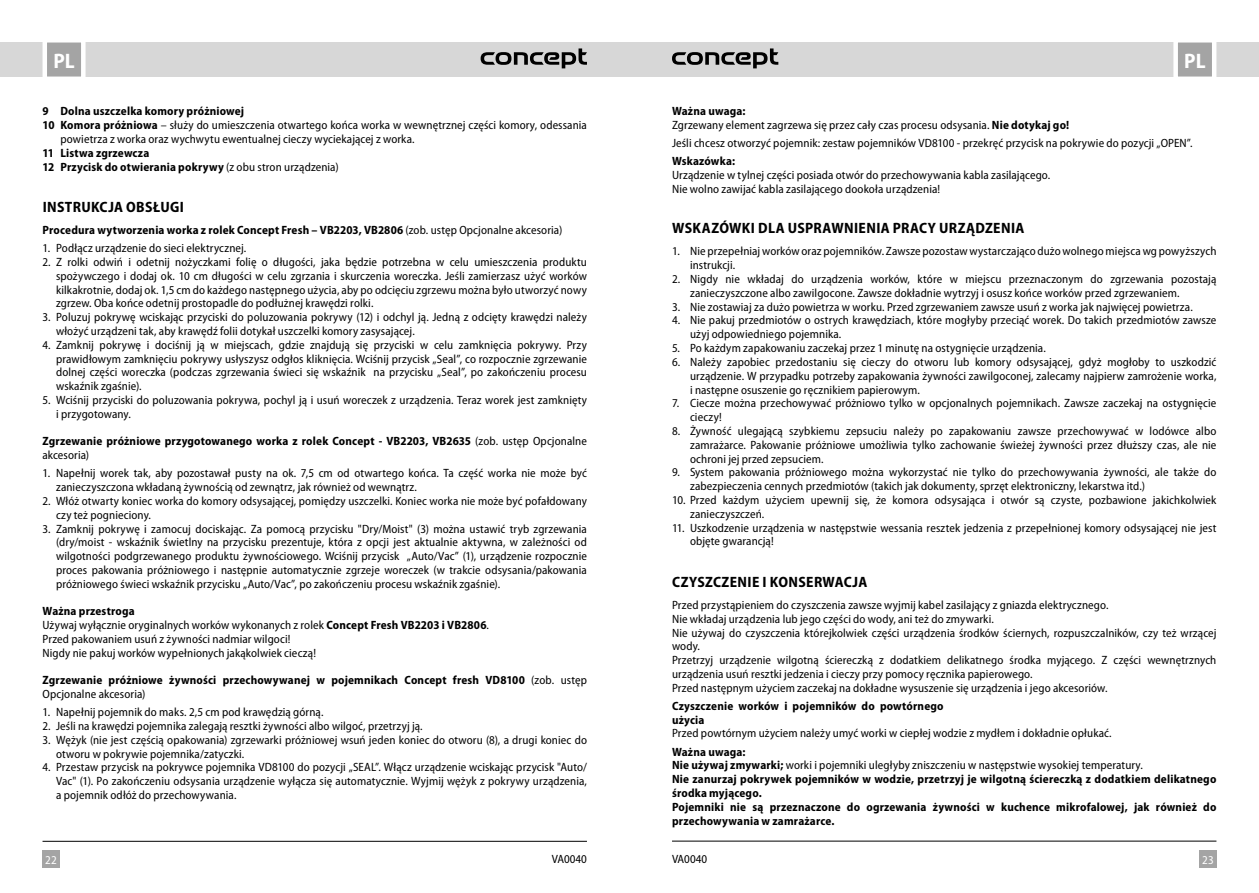
<style>
.page{position:relative;width:1259px;height:893px;background:#fff}
.page>*{position:absolute;margin:0;border:0;box-sizing:border-box;transform-origin:0 0}
.t1{font:700 semi-condensed 21px "Myriad Pro";color:#fff}
.t2{font:700 semi-condensed 15px "Myriad Pro";letter-spacing:.02em;color:#000}
.t3{font:semi-condensed 12px/13.8px "Myriad Pro";letter-spacing:.01em;color:#000}
.t4{font:700 semi-condensed 12px/13.8px "Myriad Pro";letter-spacing:.015em;color:#000}
.t5{font:semi-condensed 12px "Myriad Pro";color:#fff}
.s1{font-weight:700}
.s2{font-weight:400}
</style>
<div class="page">
<div style="left:629px;top:43px;width:630px;height:34px;background:#d7d7d7"></div>
<div style="left:0;top:43px;width:629px;height:34px;background:#d7d7d7"></div>
<div style="left:43px;top:850px;width:17px;height:17px;background:#a4a4a4"></div>
<div style="left:1199px;top:850px;width:17px;height:17px;background:#a4a4a4"></div>
<svg style="left:1171px;top:42px;width:47px;height:35px;background:#bbb"></svg>
<svg style="left:40px;top:42px;width:48px;height:35px;background:#bcbcbc"></svg>
<hr style="left:672px;top:841px;width:544px;height:1px;background:#000">
<hr style="left:43px;top:841px;width:544px;height:1px;background:#000">
<svg style="left:480px;top:48px;width:107px;height:20px"></svg>
<svg style="left:672px;top:48px;width:106px;height:20px"></svg>
<h1 class="t1" style="left:53px;top:50px;width:23px">PL</h1>
<h1 class="t1" style="left:1184px;top:50px;width:23px">PL</h1>
<p class="t4" style="left:43px;top:105px;width:203px">9 Dolna uszczelka komory próżniowej</p>
<p class="t3" style="left:43px;top:118px;width:546px"><span class="s1">10 Komora próżniowa</span> – służy do umieszczenia otwartego końca worka w wewnętrznej części komory, odessania</p>
<p class="t3" style="left:61px;top:132px;width:355px">powietrza z worka oraz wychwytu ewentualnej cieczy wyciekającej z worka.</p>
<p class="t4" style="left:43px;top:146px;width:298px">11 Listwa zgrzewcza<br>12 Przycisk do otwierania pokrywy <span class="s2">(z obu stron urządzenia)</span></p>
<p class="t2" style="left:43px;top:198px;width:143px">INSTRUKCJA OBSŁUGI</p>
<p class="t4" style="left:43px;top:223px;width:521px">Procedura wytworzenia worka z rolek Concept Fresh – VB2203, VB2806 <span class="s2">(zob. ustęp Opcjonalne akcesoria)</span></p>
<p class="t3" style="left:43px;top:242px;width:205px">1. Podłącz urządzenie do sieci elektrycznej.</p>
<p class="t3" style="left:56px;top:255px;width:532px;text-align:justify;text-indent:-14px">2. Z rolki odwiń i odetnij nożyczkami folię o długości, jaka będzie potrzebna w celu umieszczenia produktu spożywczego i dodaj ok. 10 cm długości w celu zgrzania i skurczenia woreczka. Jeśli zamierzasz użyć worków kilkakrotnie, dodaj ok. 1,5 cm do każdego następnego użycia, aby po odcięciu zgrzewu można było utworzyć nowy zgrzew. Oba końce odetnij prostopadle do podłużnej krawędzi rolki.</p>
<p class="t3" style="left:56px;top:311px;width:532px;text-indent:-14px">3. Poluzuj pokrywę wciskając przyciski do poluzowania pokrywy (12) i odchyl ją. Jedną z odcięty krawędzi należy włożyć urządzeni tak, aby krawędź folii dotykał uszczelki komory zasysającej.</p>
<p class="t3" style="left:56px;top:338px;width:532px;text-align:justify;text-indent:-14px">4. Zamknij pokrywę i dociśnij ją w miejscach, gdzie znajdują się przyciski w celu zamknięcia pokrywy. Przy prawidłowym zamknięciu pokrywy usłyszysz odgłos kliknięcia. Wciśnij przycisk „Seal”, co rozpocznie zgrzewanie dolnej części woreczka (podczas zgrzewania świeci się wskaźnik na przycisku „Seal”, po zakończeniu procesu wskaźnik zgaśnie).</p>
<p class="t3" style="left:56px;top:393px;width:532px;text-indent:-14px">5. Wciśnij przyciski do poluzowania pokrywa, pochyl ją i usuń woreczek z urządzenia. Teraz worek jest zamknięty i przygotowany.</p>
<p class="t4" style="left:43px;top:435px;width:546px">Zgrzewanie próżniowe przygotowanego worka z rolek Concept - VB2203, VB2635 <span class="s2">(zob. ustęp Opcjonalne akcesoria)</span></p>
<p class="t3" style="left:56px;top:467px;width:532px;text-indent:-14px">1. Napełnij worek tak, aby pozostawał pusty na ok. 7,5 cm od otwartego końca. Ta część worka nie może być zanieczyszczona wkładaną żywnością od zewnątrz, jak również od wewnątrz.</p>
<p class="t3" style="left:56px;top:494px;width:532px;text-indent:-14px">2. Włóż otwarty koniec worka do komory odsysającej, pomiędzy uszczelki. Koniec worka nie może być pofałdowany czy też pognieciony.</p>
<p class="t3" style="left:56px;top:522px;width:532px;text-align:justify;text-indent:-14px">3. Zamknij pokrywę i zamocuj dociskając. Za pomocą przycisku "Dry/Moist" (3) można ustawić tryb zgrzewania (dry/moist - wskaźnik świetlny na przycisku prezentuje, która z opcji jest aktualnie aktywna, w zależności od wilgotności podgrzewanego produktu żywnościowego. Wciśnij przycisk „Auto/Vac” (1), urządzenie rozpocznie proces pakowania próżniowego i następnie automatycznie zgrzeje woreczek (w trakcie odsysania/pakowania próżniowego świeci wskaźnik przycisku „Auto/Vac”, po zakończeniu procesu wskaźnik zgaśnie).</p>
<p class="t3" style="left:43px;top:605px;width:448px"><span class="s1">Ważna przestroga<br></span>Używaj wyłącznie oryginalnych worków wykonanych z rolek <span class="s1">Concept Fresh VB2203 i VB2806</span>.<br>Przed pakowaniem usuń z żywności nadmiar wilgoci!<br>Nigdy nie pakuj worków wypełnionych jakąkolwiek cieczą!</p>
<p class="t4" style="left:43px;top:674px;width:546px">Zgrzewanie próżniowe żywności przechowywanej w pojemnikach Concept fresh VD8100 <span class="s2">(zob. ustęp<br>Opcjonalne akcesoria)</span></p>
<p class="t3" style="left:43px;top:705px;width:282px">1. Napełnij pojemnik do maks. 2,5 cm pod krawędzią górną.</p>
<p class="t3" style="left:43px;top:719px;width:382px">2. Jeśli na krawędzi pojemnika zalegają resztki żywności albo wilgoć, przetrzyj ją.</p>
<p class="t3" style="left:56px;top:733px;width:532px;text-indent:-14px">3. Wężyk (nie jest częścią opakowania) zgrzewarki próżniowej wsuń jeden koniec do otworu (8), a drugi koniec do otworu w pokrywie pojemnika/zatyczki.</p>
<p class="t3" style="left:56px;top:761px;width:532px;text-align:justify;text-indent:-14px">4. Przestaw przycisk na pokrywce pojemnika VD8100 do pozycji „SEAL”. Włącz urządzenie wciskając przycisk "Auto/ Vac" (1). Po zakończeniu odsysania urządzenie wyłącza się automatycznie. Wyjmij wężyk z pokrywy urządzenia, a pojemnik odłóż do przechowywania.</p>
<p class="t3" style="left:672px;top:105px;width:399px"><span class="s1">Ważna uwaga:<br></span>Zgrzewany element zagrzewa się przez cały czas procesu odsysania. <span class="s1">Nie dotykaj go!</span></p>
<p class="t3" style="left:672px;top:136px;width:522px">Jeśli chcesz otworzyć pojemnik: zestaw pojemników VD8100 - przekręć przycisk na pokrywie do pozycji „OPEN”.</p>
<p class="t4" style="left:672px;top:154px;width:64px">Wskazówka:</p>
<p class="t3" style="left:672px;top:168px;width:380px">Urządzenie w tylnej części posiada otwór do przechowywania kabla zasilającego.<br>Nie wolno zawijać kabla zasilającego dookoła urządzenia!</p>
<p class="t2" style="left:672px;top:220px;width:354px">WSKAZÓWKI DLA USPRAWNIENIA PRACY URZĄDZENIA</p>
<p class="t3" style="left:690px;top:245px;width:528px;text-indent:-18px">1. Nie przepełniaj worków oraz pojemników. Zawsze pozostaw wystarczająco dużo wolnego miejsca wg powyższych instrukcji.</p>
<p class="t3" style="left:690px;top:272px;width:528px;text-indent:-18px">2. Nigdy nie wkładaj do urządzenia worków, które w miejscu przeznaczonym do zgrzewania pozostają zanieczyszczone albo zawilgocone. Zawsze dokładnie wytrzyj i osusz końce worków przed zgrzewaniem.</p>
<p class="t3" style="left:672px;top:300px;width:522px">3. Nie zostawiaj za dużo powietrza w worku. Przed zgrzewaniem zawsze usuń z worka jak najwięcej powietrza.</p>
<p class="t3" style="left:690px;top:314px;width:528px;text-indent:-18px">4. Nie pakuj przedmiotów o ostrych krawędziach, które mogłyby przeciąć worek. Do takich przedmiotów zawsze użyj odpowiedniego pojemnika.</p>
<p class="t3" style="left:672px;top:341px;width:375px">5. Po każdym zapakowaniu zaczekaj przez 1 minutę na ostygnięcie urządzenia.</p>
<p class="t3" style="left:690px;top:355px;width:528px;text-align:justify;text-indent:-18px">6. Należy zapobiec przedostaniu się cieczy do otworu lub komory odsysającej, gdyż mogłoby to uszkodzić urządzenie. W przypadku potrzeby zapakowania żywności zawilgoconej, zalecamy najpierw zamrożenie worka, i następne osuszenie go ręcznikiem papierowym.</p>
<p class="t3" style="left:690px;top:397px;width:528px;text-indent:-18px">7. Ciecze można przechowywać próżniowo tylko w opcjonalnych pojemnikach. Zawsze zaczekaj na ostygnięcie cieczy!</p>
<p class="t3" style="left:690px;top:424px;width:528px;text-align:justify;text-indent:-18px">8. Żywność ulegającą szybkiemu zepsuciu należy po zapakowaniu zawsze przechowywać w lodówce albo zamrażarce. Pakowanie próżniowe umożliwia tylko zachowanie świeżej żywności przez dłuższy czas, ale nie ochroni jej przed zepsuciem.</p>
<p class="t3" style="left:690px;top:466px;width:528px;text-indent:-18px">9. System pakowania próżniowego można wykorzystać nie tylko do przechowywania żywności, ale także do zabezpieczenia cennych przedmiotów (takich jak dokumenty, sprzęt elektroniczny, lekarstwa itd.)</p>
<p class="t3" style="left:690px;top:493px;width:528px;text-indent:-18px">10. Przed każdym użyciem upewnij się, że komora odsysająca i otwór są czyste, pozbawione jakichkolwiek zanieczyszczeń.</p>
<p class="t3" style="left:690px;top:521px;width:528px;text-indent:-18px">11. Uszkodzenie urządzenia w następstwie wessania resztek jedzenia z przepełnionej komory odsysającej nie jest objęte gwarancją!</p>
<p class="t2" style="left:672px;top:573px;width:197px">CZYSZCZENIE I KONSERWACJA</p>
<p class="t3" style="left:672px;top:598px;width:546px">Przed przystąpieniem do czyszczenia zawsze wyjmij kabel zasilający z gniazda elektrycznego.<br>Nie wkładaj urządzenia lub jego części do wody, ani też do zmywarki.<br>Nie używaj do czyszczenia którejkolwiek części urządzenia środków ściernych, rozpuszczalników, czy też wrzącej wody.<br>Przetrzyj urządzenie wilgotną ściereczką z dodatkiem delikatnego środka myjącego. Z części wewnętrznych urządzenia usuń resztki jedzenia i cieczy przy pomocy ręcznika papierowego.<br>Przed następnym użyciem zaczekaj na dokładne wysuszenie się urządzenia i jego akcesoriów.</p>
<p class="t4" style="left:672px;top:699px;width:273px">Czyszczenie worków i pojemników do powtórnego użycia</p>
<p class="t3" style="left:672px;top:727px;width:441px">Przed powtórnym użyciem należy umyć worki w ciepłej wodzie z mydłem i dokładnie opłukać.</p>
<p class="t4" style="left:672px;top:745px;width:546px">Ważna uwaga:<br>Nie używaj zmywarki; <span class="s2">worki i pojemniki uległyby zniszczeniu w następstwie wysokiej temperatury.<br></span>Nie zanurzaj pokrywek pojemników w wodzie, przetrzyj je wilgotną ściereczką z dodatkiem delikatnego środka myjącego.<br>Pojemniki nie są przeznaczone do ogrzewania żywności w kuchence mikrofalowej, jak również do przechowywania w zamrażarce.</p>
<p class="t3" style="left:552px;top:852px;width:37px">VA0040</p>
<p class="t3" style="left:672px;top:852px;width:37px">VA0040</p>
<p class="t5" style="left:45px;top:853px;width:13px">22</p>
<p class="t5" style="left:1202px;top:853px;width:13px">23</p>
</div>
